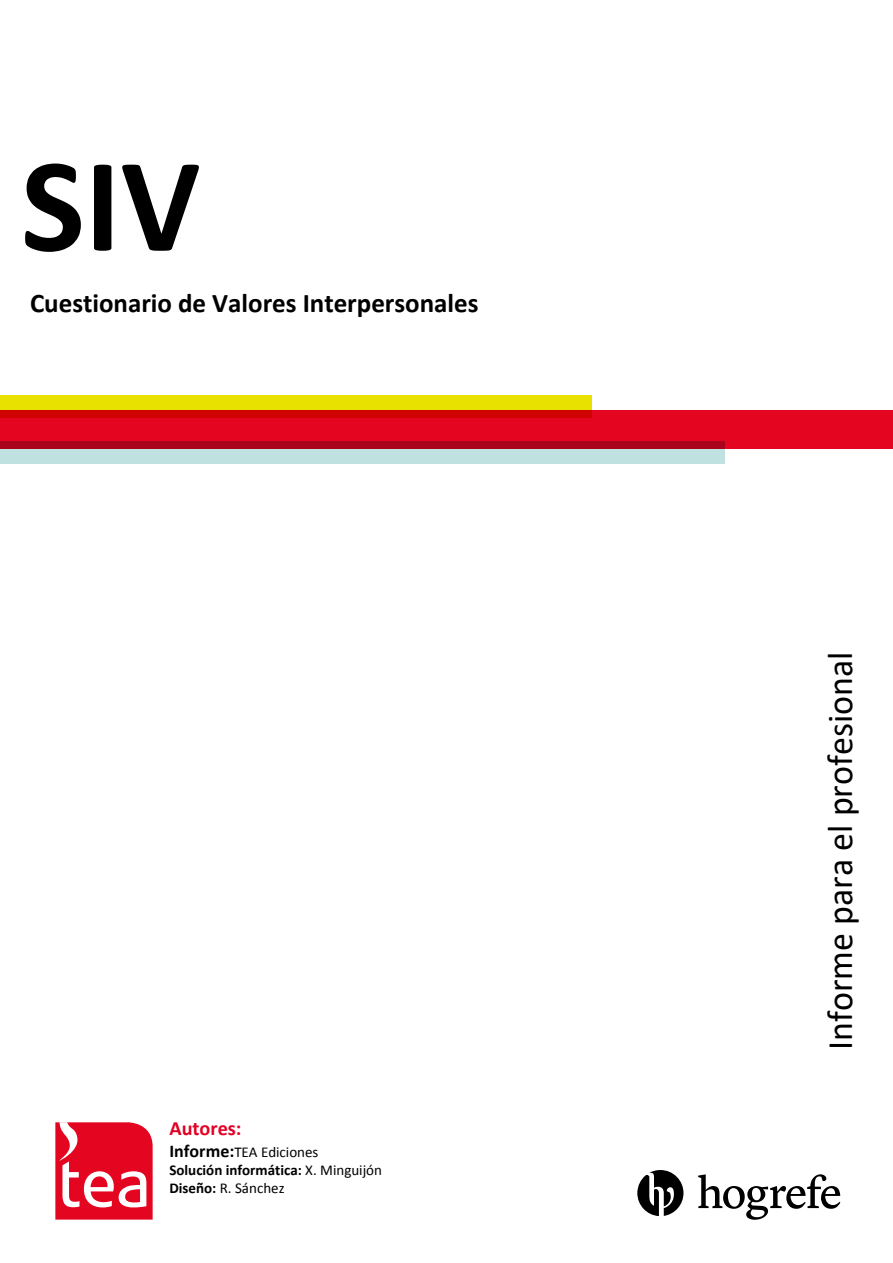
<style>
.page{position:relative;width:893px;height:1263px;background:#fff}
.page>*{position:absolute;margin:0;border:0;box-sizing:border-box;transform-origin:0 0}
.t1{font:700 135px "Calibri";color:#000}
.t2{font:36px "Calibri";color:#000}
.t3{font:700 27px "Calibri";color:#000}
.t4{font:700 20.25px "Calibri";color:#e20025}
.t5{font:15px/18.3px "Calibri";color:#000}
.s1{font-weight:700;font-size:18px}
.s2{font-weight:700}
</style>
<div class="page">
<svg style="left:637px;top:1170px;width:46px;height:46px"></svg>
<svg style="left:698px;top:1174px;width:142px;height:46px"></svg>
<svg style="left:56px;top:1122px;width:97px;height:97px"></svg>
<div style="left:0;top:395px;width:592px;height:23px;background:#e8e100"></div>
<div style="left:0;top:441px;width:725px;height:22px;background:#bfe1e0"></div>
<svg style="left:0;top:410px;width:893px;height:38px;background:#d8041b"></svg>
<h1 class="t1" style="left:21px;top:149px;width:181px">SIV</h1>
<h3 class="t3" style="left:30px;top:292px;width:450px">Cuestionario de Valores Interpersonales</h3>
<h3 class="t4" style="left:170px;top:1119px;width:73px">Autores:</h3>
<p class="t5" style="left:170px;top:1144px;width:214px"><span class="s1">Informe:</span>TEA Ediciones<br><span class="s2">Solución informática:</span> X. Minguijón<br><span class="s2">Diseño:</span> R. Sánchez</p>
<h2 class="t2" style="left:825px;top:1050px;width:400px;rotate:-90deg">Informe para el profesional</h2>
</div>
